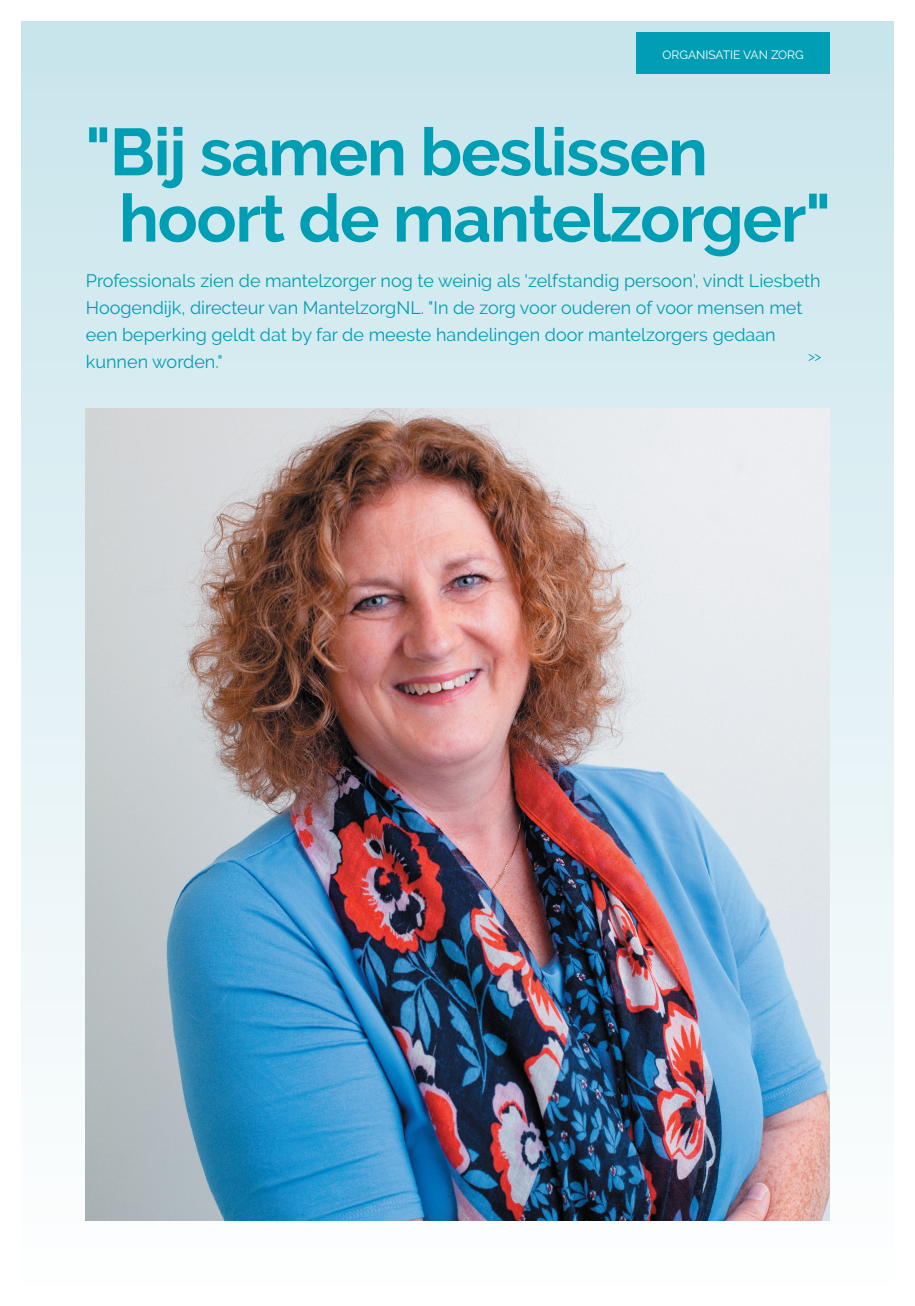
<style>
.page{position:relative;width:915px;height:1306px;background:#fff}
.page>*{position:absolute;margin:0;border:0;box-sizing:border-box;transform-origin:0 0}
.t1{font:700 66.3px/66.3px "Raleway";letter-spacing:-.02em;color:#009eb4}
.t2{font:18px/27px "Raleway";color:#009eb4}
.t3{font:13.5px "Raleway";color:#009eb4}
.t4{font:12px "Raleway";color:#fff}
</style>
<div class="page">
<div style="left:21px;top:21px;width:872px;height:1263px;background:linear-gradient(to bottom,#c8e5ec,#fefefe)"></div>
<img style="left:85px;top:408px;width:744px;height:812px">
<div style="left:636px;top:32px;width:193px;height:42px;background:#009eb4"></div>
<p class="t4" style="left:662px;top:47px;width:143px">ORGANISATIE VAN ZORG</p>
<h1 class="t1" style="left:119px;top:119px;width:713px;text-indent:-34px">"Bij samen beslissen hoort de mantelzorger"</h1>
<p class="t2" style="left:86px;top:267px;width:736px">Professionals zien de mantelzorger nog te weinig als 'zelfstandig persoon', vindt Liesbeth Hoogendijk, directeur van MantelzorgNL. "In de zorg voor ouderen of voor mensen met een beperking geldt dat by far de meeste handelingen door mantelzorgers gedaan kunnen worden."</p>
<p class="t3" style="left:807px;top:349px;width:15px">&gt;&gt;</p>
</div>
